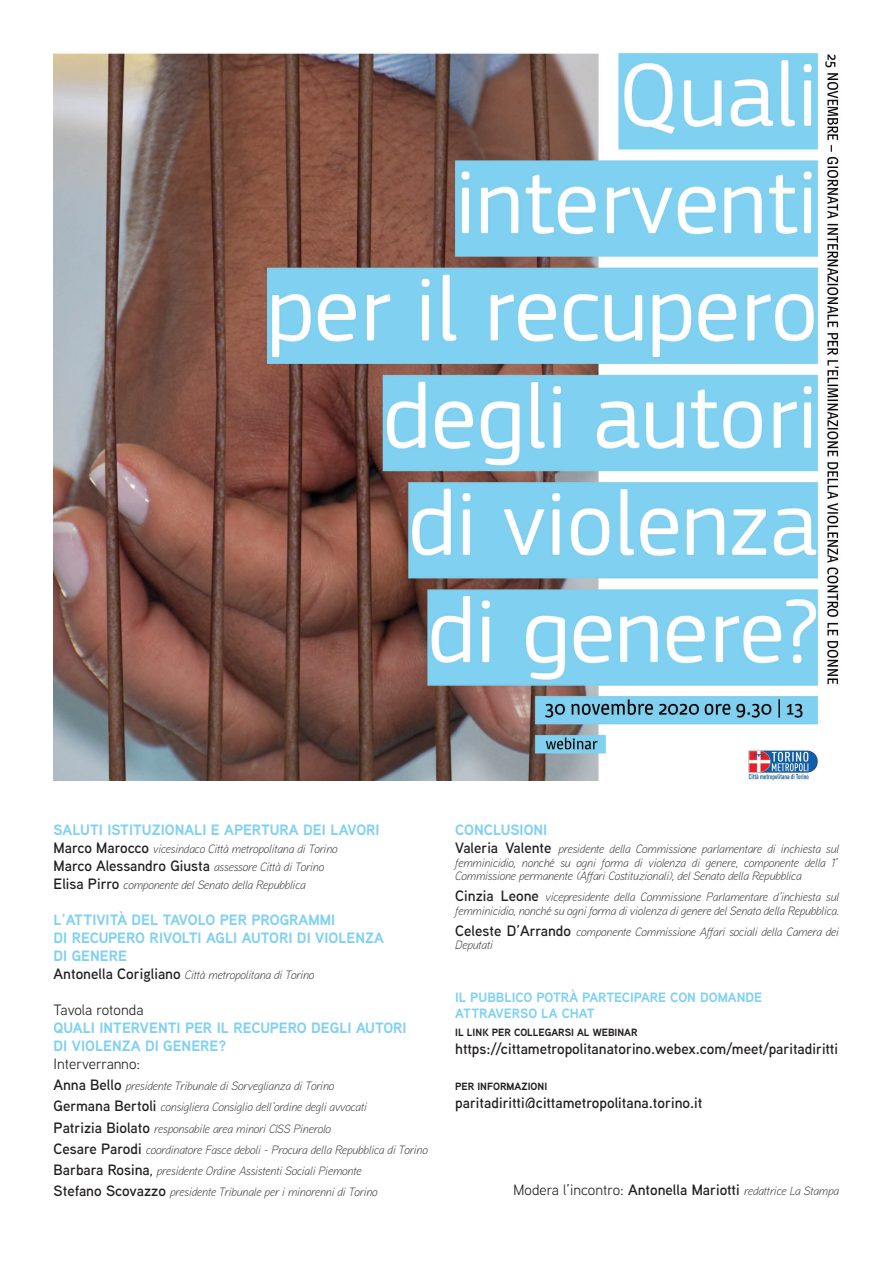
<style>
.page{position:relative;width:893px;height:1263px;background:#fff}
.page>*{position:absolute;margin:0;border:0;box-sizing:border-box;transform-origin:0 0}
.t1{font:700 15px/18px "Aaux Next";color:#80d1f1}
.t2{font:600 15px "Aaux Next";color:#231f20}
.t3{font:15px "Aaux Next";color:#231f20}
.t4{font:700 13.5px/16.2px "Aaux Next";color:#80d1f1}
.t5{font:italic 300 12px/21px "Aaux Next";color:#231f20}
.t6{font:700 10.5px "Aaux Next";color:#231f20}
.s1{font-weight:600;font-style:normal;font-size:15px}
.s2{font-weight:400;font-style:normal;font-size:15px}
</style>
<div class="page">
<img style="left:54px;top:52px;width:786px;height:728px">
<p class="t1" style="left:54px;top:821px;width:328px">SALUTI ISTITUZIONALI E APERTURA DEI LAVORI</p>
<p class="t5" style="left:54px;top:840px;width:285px;line-height:18px"><span class="s1">Marco Marocco</span> vicesindaco Città metropolitana di Torino<br><span class="s1">Marco Alessandro Giusta</span> assessore Città di Torino<br><span class="s1">Elisa Pirro</span> componente del Senato della Repubblica</p>
<p class="t1" style="left:54px;top:911px;width:332px">L’ATTIVITÀ DEL TAVOLO PER PROGRAMMI<br>DI RECUPERO RIVOLTI AGLI AUTORI DI VIOLENZA<br>DI GENERE</p>
<p class="t5" style="left:54px;top:964px;width:262px"><span class="s1">Antonella Corigliano</span> Città metropolitana di Torino</p>
<p class="t3" style="left:54px;top:1000px;width:91px">Tavola rotonda</p>
<p class="t1" style="left:54px;top:1019px;width:355px">QUALI INTERVENTI PER IL RECUPERO DEGLI AUTORI<br>DI VIOLENZA DI GENERE?</p>
<p class="t3" style="left:54px;top:1054px;width:88px">Interverranno:</p>
<p class="t5" style="left:54px;top:1075px;width:376px"><span class="s1">Anna Bello</span> presidente Tribunale di Sorveglianza di Torino<br><span class="s1">Germana Bertoli</span> consigliera Consiglio dell’ordine degli avvocati<br><span class="s1">Patrizia Biolato</span> responsabile area minori CISS Pinerolo<br><span class="s1">Cesare Parodi</span> coordinatore Fasce deboli - Procura della Repubblica di Torino <span class="s1">Barbara Rosina</span><span class="s2">,</span> presidente Ordine Assistenti Sociali Piemonte<br><span class="s1">Stefano Scovazzo</span> presidente Tribunale per i minorenni di Torino</p>
<p class="t1" style="left:455px;top:821px;width:94px">CONCLUSIONI</p>
<p class="t5" style="left:455px;top:842px;width:385px;line-height:13.5px;text-align:justify"><span class="s1">Valeria Valente</span> presidente della Commissione parlamentare di inchiesta sul femminicidio, nonché su ogni forma di violenza di genere, componente della 1° Commissione permanente (Affari Costituzionali), del Senato della Repubblica</p>
<p class="t5" style="left:455px;top:890px;width:385px;line-height:13.5px"><span class="s1">Cinzia Leone</span> vicepresidente della Commissione Parlamentare d’inchiesta sul femminicidio, nonché su ogni forma di violenza di genere del Senato della Repubblica.</p>
<p class="t5" style="left:455px;top:924px;width:385px;line-height:13.5px"><span class="s1">Celeste D’Arrando</span> componente Commissione Affari sociali della Camera dei<br>Deputati</p>
<p class="t4" style="left:455px;top:988px;width:308px">IL PUBBLICO POTRÀ PARTECIPARE CON DOMANDE<br>ATTRAVERSO LA CHAT</p>
<p class="t6" style="left:455px;top:1025px;width:184px">IL LINK PER COLLEGARSI AL WEBINAR</p>
<p class="t2" style="left:455px;top:1038px;width:384px">https://cittametropolitanatorino.webex.com/meet/paritadiritti</p>
<p class="t6" style="left:455px;top:1079px;width:93px">PER INFORMAZIONI</p>
<p class="t2" style="left:455px;top:1092px;width:249px">paritadiritti@cittametropolitana.torino.it</p>
<p class="t5" style="left:514px;top:1180px;width:327px"><span class="s2">Modera l’incontro:</span> <span class="s1">Antonella Mariotti</span> redattrice La Stampa</p>
</div>
